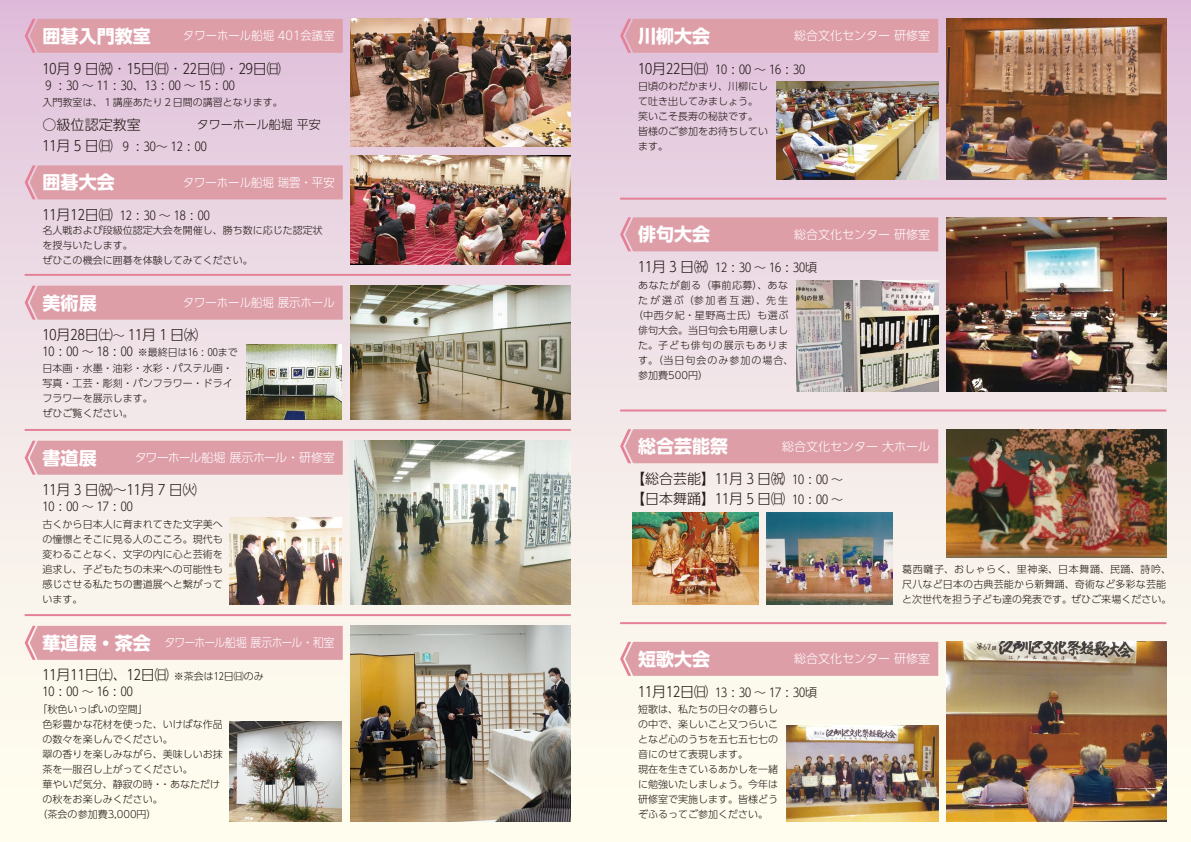
<style>
.page{position:relative;width:1191px;height:842px;background:#fff}
.page>*{position:absolute;margin:0;border:0;box-sizing:border-box;transform-origin:0 0}
.t1{font:700 18px "UD Shin Go Pr 6";color:#fff}
.t2{font:300 14px/20px "UD Shin Go Pr 6";color:#221815}
.t3{font:300 12px "UD Shin Go Pr 6";color:#221815}
.t4{font:300 12px "UD Shin Go Pr 6";color:#fff}
.t5{font:300 12px "UD Shin Go Pr 6";color:#fff;scale:.95 1}
.t6{font:300 12px "UD Shin Go Pr 6";letter-spacing:-.07em;color:#fff;scale:.9 1}
.t7{font:300 12px "UD Shin Go Pr 6";letter-spacing:-.065em;color:#fff}
.t8{font:300 10px/15px "UD Shin Go Pr 6";color:#221815}
.t9{font:300 10px "UD Shin Go Pr 6";letter-spacing:.055em;color:#221815}
.t10{font:300 10px "UD Shin Go Pr 6";letter-spacing:.06em;color:#221815}
.t11{font:300 10px "UD Shin Go Pr 6";letter-spacing:.1em;color:#221815}
.t12{font:300 10px "UD Shin Go Pr 6";letter-spacing:.195em;color:#221815}
.t13{font:300 10px "UD Shin Go Pr 6";letter-spacing:.09em;color:#221815}
.s1{font-size:12px}
.s2{font-size:14px}
.s3{font-weight:700;font-size:18px}
.s4{font-size:10px}
</style>
<div class="page">
<div style="left:0;top:0;width:1191px;height:842px;background:linear-gradient(to bottom,#dfc1db,#fffff0)"></div>
<div style="left:25px;top:19px;width:318px;height:34px;background:#de9ea8"></div>
<div style="left:620px;top:642px;width:318px;height:34px;background:#de9ea8"></div>
<div style="left:620px;top:429px;width:318px;height:34px;background:#de9ea8"></div>
<div style="left:620px;top:217px;width:318px;height:34px;background:#de9ea8"></div>
<div style="left:620px;top:19px;width:318px;height:34px;background:#de9ea8"></div>
<div style="left:25px;top:165px;width:318px;height:34px;background:#de9ea8"></div>
<hr style="left:620px;top:198px;width:546px;height:2px;background:#e58197">
<hr style="left:620px;top:409px;width:546px;height:2px;background:#e58197">
<hr style="left:620px;top:622px;width:546px;height:2px;background:#e58197">
<img style="left:946px;top:217px;width:220px;height:175px">
<img style="left:796px;top:281px;width:142px;height:111px">
<hr style="left:25px;top:274px;width:546px;height:2px;background:#e58197">
<hr style="left:25px;top:614px;width:546px;height:2px;background:#e58197">
<hr style="left:25px;top:429px;width:546px;height:2px;background:#e58197">
<img style="left:351px;top:286px;width:220px;height:133px">
<div style="left:25px;top:286px;width:318px;height:34px;background:#de9ea8"></div>
<div style="left:25px;top:441px;width:318px;height:34px;background:#de9ea8"></div>
<img style="left:351px;top:626px;width:220px;height:196px">
<div style="left:25px;top:626px;width:318px;height:34px;background:#de9ea8"></div>
<img style="left:776px;top:82px;width:162px;height:98px">
<img style="left:946px;top:19px;width:220px;height:161px">
<img style="left:786px;top:725px;width:152px;height:97px">
<img style="left:946px;top:642px;width:220px;height:180px">
<img style="left:247px;top:345px;width:95px;height:74px">
<img style="left:230px;top:517px;width:112px;height:87px">
<img style="left:351px;top:441px;width:220px;height:163px">
<img style="left:230px;top:722px;width:112px;height:100px">
<img style="left:351px;top:155px;width:220px;height:109px">
<img style="left:351px;top:19px;width:220px;height:128px">
<img style="left:766px;top:513px;width:126px;height:91px">
<img style="left:632px;top:513px;width:126px;height:92px">
<img style="left:946px;top:429px;width:220px;height:129px">
<h1 class="t1" style="left:43px;top:21px;width:109px">囲碁入門教室</h1>
<p class="t5" style="left:183px;top:26px;width:161px">タワーホール船堀 401会議室</p>
<h2 class="t2" style="left:43px;top:58px;width:239px">10月 9 日㈷･ 15日㈰･ 22日㈰･ 29日㈰</h2>
<p class="t3" style="left:46px;top:76px;width:190px">9 :30～11:30､ 13:00～15:00</p>
<p class="t8" style="left:43px;top:94px;width:241px">入門教室は、１講座あたり２日間の講習となります。</p>
<h2 class="t2" style="left:43px;top:114px;width:279px">○級位認定教室　　　　<span class="s1">タワーホール船堀 平安</span></h2>
<p class="t3" style="left:43px;top:137px;width:165px"><span class="s2">11月5日㈰</span> 9 :30～12:00</p>
<h1 class="t1" style="left:43px;top:168px;width:73px">囲碁大会</h1>
<p class="t5" style="left:183px;top:173px;width:161px">タワーホール船堀 瑞雲・平安</p>
<p class="t3" style="left:43px;top:205px;width:168px"><span class="s2">11月12日㈰</span> 12 : 30 ～ 18 : 00</p>
<p class="t8" style="left:43px;top:223px;width:281px">名人戦および段級位認定大会を開催し、勝ち数に応じた認定状を授与いたします。<br>ぜひこの機会に囲碁を体験してみてください。</p>
<h1 class="t1" style="left:43px;top:288px;width:55px">美術展</h1>
<p class="t5" style="left:183px;top:293px;width:161px">タワーホール船堀 展示ホール</p>
<h2 class="t2" style="left:43px;top:324px;width:157px">10月28日㈯<span class="s1">～</span> 11月 1 日㈬</h2>
<p class="t8" style="left:43px;top:344px;width:196px;line-height:16.2px"><span class="s1">10 : 00 ～ 18 : 00</span> ※最終日は16 : 00まで日本画・水墨・油彩・水彩・パステル画・</p>
<p class="t8" style="left:43px;top:376px;width:191px">写真・工芸・彫刻・パンフラワー・ドライフラワーを展示します。<br>ぜひご覧ください。</p>
<h1 class="t1" style="left:43px;top:443px;width:55px">書道展</h1>
<p class="t7" style="left:135px;top:448px;width:201px">タワーホール船堀 展示ホール・研修室</p>
<h2 class="t2" style="left:43px;top:479px;width:155px">11月 3 日㈷～11月 7 日㈫</h2>
<p class="t3" style="left:43px;top:497px;width:91px">10:00～17:00</p>
<p class="t8" style="left:43px;top:516px;width:181px;text-align:justify">古くから日本人に育まれてきた文字美への憧憬とそこに見る人のこころ。現代も変わることなく、文字の内に心と芸術を追求し、子どもたちの未来への可能性も感じさせる私たちの書道展へと繋がっています。</p>
<p class="t6" style="left:43px;top:633px;width:326px"><span class="s3">華道展・茶会</span> タワーホール船堀 展示ホール・和室</p>
<h2 class="t2" style="left:43px;top:664px;width:222px">11月11日㈯､ 12日㈰ <span class="s4">※茶会は12日㈰のみ</span></h2>
<p class="t3" style="left:43px;top:682px;width:91px">10:00～16:00</p>
<p class="t8" style="left:38px;top:701px;width:111px">「秋色いっぱいの空間」</p>
<p class="t8" style="left:43px;top:716px;width:181px">色彩豊かな花材を使った、いけばな作品</p>
<p class="t8" style="left:43px;top:731px;width:131px">の数々を楽しんでください。</p>
<p class="t8" style="left:43px;top:746px;width:181px">翠の香りを楽しみながら、美味しいお抹</p>
<p class="t8" style="left:43px;top:761px;width:151px">茶を一服召し上がってください。</p>
<p class="t8" style="left:43px;top:776px;width:179px">華やいだ気分、静寂の時・・あなただけ</p>
<p class="t8" style="left:43px;top:791px;width:121px">の秋をお楽しみください。</p>
<p class="t8" style="left:38px;top:806px;width:120px">（茶会の参加費3,000円）</p>
<h1 class="t1" style="left:638px;top:21px;width:73px">川柳大会</h1>
<p class="t4" style="left:794px;top:26px;width:137px">総合文化センター 研修室</p>
<p class="t3" style="left:638px;top:59px;width:168px"><span class="s2">10月22日㈰</span> 10 : 00 ～ 16 : 30</p>
<p class="t8" style="left:638px;top:78px;width:131px">日頃のわだかまり、川柳にして吐き出してみましょう。笑いこそ長寿の秘訣です。皆様のご参加をお待ちしています。</p>
<h1 class="t1" style="left:638px;top:220px;width:73px">俳句大会</h1>
<p class="t4" style="left:794px;top:225px;width:137px">総合文化センター 研修室</p>
<p class="t3" style="left:638px;top:258px;width:180px"><span class="s2">11月3日㈷</span> 12:30～16:30頃</p>
<p class="t9" style="left:638px;top:277px;width:151px">あなたが創る（事前応募）、あな</p>
<p class="t12" style="left:638px;top:292px;width:151px">たが選ぶ（参加者互選）、先生</p>
<p class="t10" style="left:633px;top:307px;width:157px">（中西夕紀・星野高士氏）も選ぶ</p>
<p class="t8" style="left:638px;top:322px;width:151px">俳句大会。当日句会も用意しまし</p>
<p class="t13" style="left:638px;top:337px;width:152px">た。子ども俳句の展示もありま</p>
<p class="t11" style="left:638px;top:352px;width:157px">す。（当日句会のみ参加の場合、</p>
<p class="t8" style="left:638px;top:367px;width:71px">参加費500円）</p>
<h1 class="t1" style="left:638px;top:431px;width:91px">総合芸能祭</h1>
<p class="t4" style="left:782px;top:436px;width:149px">総合文化センター 大ホール</p>
<h2 class="t2" style="left:638px;top:468px;width:206px">【総合芸能】 11月 3 日㈷ <span class="s1">10 : 00 ～</span>【日本舞踊】 11月 5 日㈰ <span class="s1">10 : 00 ～</span></h2>
<p class="t8" style="left:902px;top:561px;width:270px">葛西囃子、おしゃらく、里神楽、日本舞踊、民踊、詩吟、尺八など日本の古典芸能から新舞踊、奇術など多彩な芸能と次世代を担う子ども達の発表です。ぜひご来場ください。</p>
<h1 class="t1" style="left:638px;top:644px;width:73px">短歌大会</h1>
<p class="t4" style="left:794px;top:649px;width:137px">総合文化センター 研修室</p>
<p class="t3" style="left:638px;top:682px;width:180px"><span class="s2">11月12日㈰</span> 13 : 30 ～ 17 : 30頃</p>
<p class="t8" style="left:638px;top:701px;width:141px">短歌は、私たちの日々の暮らしの中で、楽しいこと又つらいことなど心のうちを五七五七七の音にのせて表現します。<br>現在を生きているあかしを一緒に勉強いたしましょう。今年は研修室で実施します。皆様どうぞふるってご参加ください。</p>
</div>
